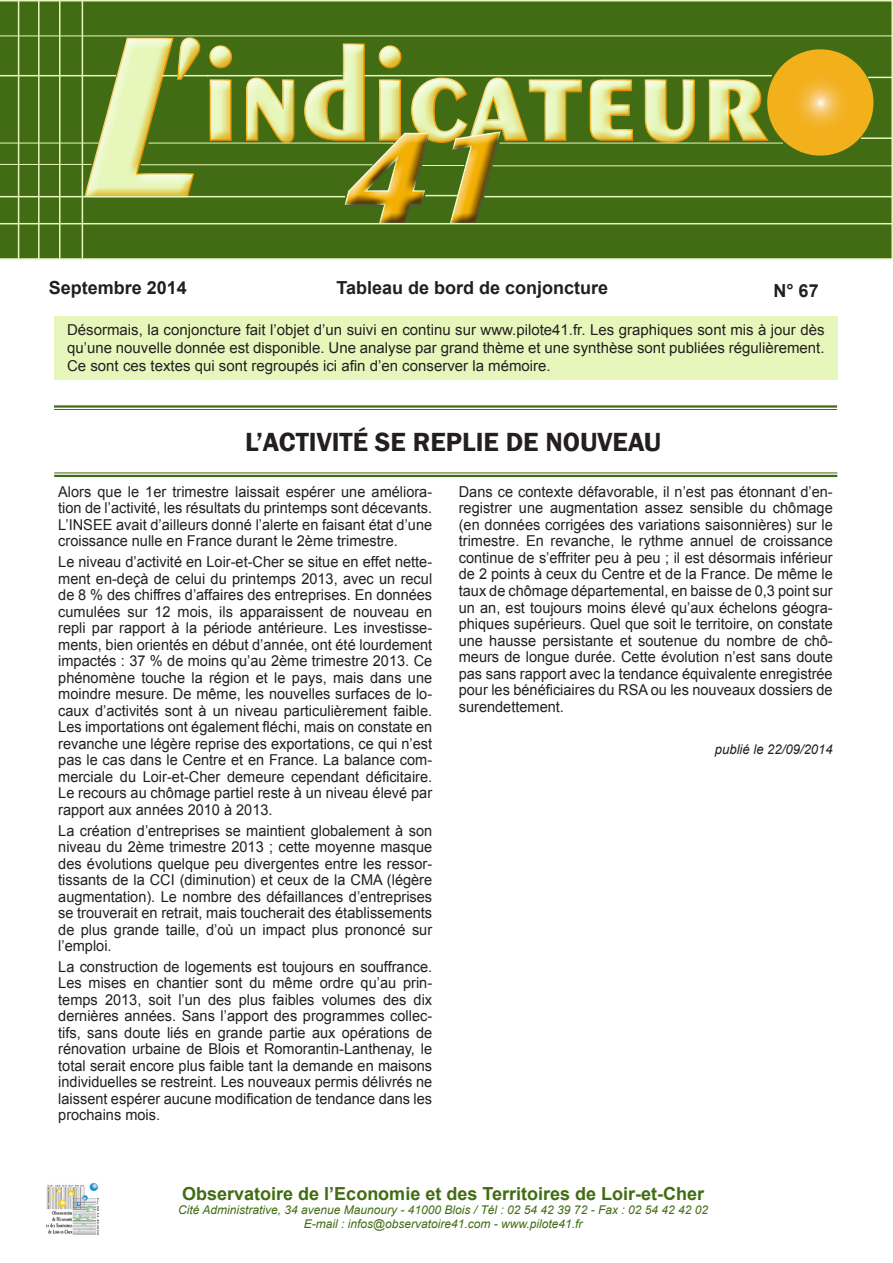
<style>
.page{position:relative;width:893px;height:1263px;background:#fff}
.page>*{position:absolute;margin:0;border:0;box-sizing:border-box;transform-origin:0 0}
.t1{font:700 135px "Exotic 350 BT";color:#e7f7bb}
.t2{font:italic 700 135px "Exotic 350 BT";color:#f3af02}
.t3{font:700 120px "Exotic 350 BT";color:#e7f7bb}
.t4{font:600 27px "Franklin Gothic";color:#231f20}
.t5{font:700 18px "Arial";color:#416c13}
.t6{font:700 18px "Arial";color:#231f20}
.t7{font:15px/16.5px "Arial";color:#231f20;text-align:justify}
.t8{font:italic 13.5px "Arial";color:#231f20}
.t9{font:italic 12px "Arial";color:#416c13}
</style>
<div class="page">
<svg style="left:0;top:0;width:893px;height:260px;background:#48711a"></svg>
<img style="left:47px;top:1183px;width:51px;height:51px">
<div style="left:198px;top:32px;width:578px;height:116px;background:#fff;opacity:.75"></div>
<div style="left:201px;top:37px;width:578px;height:117px;background:#f3af02;opacity:.75"></div>
<svg style="left:303px;top:42px;width:331px;height:184px;background:#59771a"></svg>
<div style="left:334px;top:120px;width:175px;height:111px;background:#fff;opacity:.75"></div>
<div style="left:336px;top:123px;width:176px;height:112px;background:#231f20;opacity:.75"></div>
<div style="left:74px;top:27px;width:129px;height:178px;background:#416c13"></div>
<div style="left:76px;top:31px;width:129px;height:177px;background:#f3af02;opacity:.75"></div>
<svg style="left:767px;top:49px;width:106px;height:107px;background:#f0b124"></svg>
<hr style="left:18px;top:0;width:1px;height:258px;background:#e7f7bb">
<hr style="left:38px;top:0;width:2px;height:260px;background:#e7f7bb">
<hr style="left:59px;top:0;width:1px;height:259px;background:#e7f7bb">
<hr style="left:82px;top:0;width:1px;height:258px;background:#e7f7bb">
<hr style="left:0;top:143px;width:99px;height:1px;background:#e7f7bb">
<hr style="left:148px;top:143px;width:246px;height:1px;background:#e7f7bb">
<hr style="left:500px;top:143px;width:283px;height:1px;background:#e7f7bb">
<hr style="left:0;top:223px;width:893px;height:1px;background:#e7f7bb">
<hr style="left:0;top:196px;width:345px;height:1px;background:#e7f7bb">
<hr style="left:425px;top:195px;width:32px;height:1px;background:#e7f7bb">
<hr style="left:484px;top:196px;width:409px;height:1px;background:#e7f7bb">
<hr style="left:0;top:75px;width:116px;height:1px;background:#e7f7bb">
<hr style="left:207px;top:75px;width:136px;height:1px;background:#e7f7bb">
<hr style="left:364px;top:75px;width:408px;height:1px;background:#e7f7bb">
<hr style="left:0;top:164px;width:92px;height:1px;background:#e7f7bb">
<hr style="left:141px;top:164px;width:231px;height:1px;background:#e7f7bb">
<hr style="left:422px;top:165px;width:42px;height:1px;background:#e7f7bb">
<hr style="left:493px;top:165px;width:400px;height:1px;background:#e7f7bb">
<svg style="left:83px;top:35px;width:151px;height:165px"></svg>
<div style="left:167px;top:26px;width:41px;height:61px;background:#fff;opacity:.75"></div>
<div style="left:168px;top:36px;width:43px;height:55px;background:#f3af02;opacity:.75"></div>
<svg style="left:868px;top:77px;width:25px;height:1px"></svg>
<hr style="left:861px;top:137px;width:32px;height:2px;background:#e7f7bb">
<hr style="left:0;top:36px;width:893px;height:1px;background:#e7f7bb">
<hr style="left:54px;top:405px;width:783px;height:3px;background:#416c13">
<hr style="left:54px;top:409px;width:783px;height:1px;background:#416c13">
<hr style="left:54px;top:473px;width:783px;height:1px;background:#416c13">
<hr style="left:54px;top:475px;width:783px;height:2px;background:#416c13">
<div style="left:54px;top:315px;width:783px;height:64px;background:#e7f7bb"></div>
<h2 class="t3" style="left:168px;top:7px;width:39px">’</h2>
<h1 class="t2" style="left:67px;top:97px;width:481px"><sup>L</sup> 41</h1>
<h1 class="t1" style="left:202px;top:14px;width:566px">indicateur</h1>
<p class="t6" style="left:49px;top:275px;width:140px">Septembre 2014</p>
<p class="t6" style="left:336px;top:275px;width:273px">Tableau de bord de conjoncture</p>
<p class="t6" style="left:773px;top:279px;width:47px">N° 67</p>
<p class="t7" style="left:67px;top:321px;width:759px;line-height:18px">Désormais, la conjoncture fait l’objet d’un suivi en continu sur www.pilote41.fr. Les graphiques sont mis à jour dès qu’une nouvelle donnée est disponible. Une analyse par grand thème et une synthèse sont publiées régulièrement.<br>Ce sont ces textes qui sont regroupés ici afin d’en conserver la mémoire.</p>
<p class="t4" style="left:245px;top:425px;width:418px">L’ACTIVITÉ SE REPLIE DE NOUVEAU</p>
<p class="t7" style="left:58px;top:484px;width:375px">Alors que le 1er trimestre laissait espérer une améliora&shy;tion de l’activité, les résultats du printemps sont décevants.<br>L’INSEE avait d’ailleurs donné l’alerte en faisant état d’une croissance nulle en France durant le 2ème trimestre.</p>
<p class="t7" style="left:58px;top:554px;width:375px">Le niveau d’activité en Loir-et-Cher se situe en effet nette&shy;ment en-deçà de celui du printemps 2013, avec un recul de 8 % des chiffres d’affaires des entreprises. En données cumulées sur 12 mois, ils apparaissent de nouveau en repli par rapport à la période antérieure. Les investisse&shy;ments, bien orientés en début d’année, ont été lourdement impactés : 37 % de moins qu’au 2ème trimestre 2013. Ce phénomène touche la région et le pays, mais dans une moindre mesure. De même, les nouvelles surfaces de lo&shy;caux d’activités sont à un niveau particulièrement faible.<br>Les importations ont également fléchi, mais on constate en revanche une légère reprise des exportations, ce qui n’est pas le cas dans le Centre et en France. La balance com&shy;merciale du Loir-et-Cher demeure cependant déficitaire.<br>Le recours au chômage partiel reste à un niveau élevé par rapport aux années 2010 à 2013.</p>
<p class="t7" style="left:58px;top:822px;width:375px">La création d’entreprises se maintient globalement à son niveau du 2ème trimestre 2013 ; cette moyenne masque des évolutions quelque peu divergentes entre les ressor&shy;tissants de la CCI (diminution) et ceux de la CMA (légère augmentation). Le nombre des défaillances d’entreprises se trouverait en retrait, mais toucherait des établissements de plus grande taille, d’où un impact plus prononcé sur l’emploi.</p>
<p class="t7" style="left:58px;top:958px;width:375px">La construction de logements est toujours en souffrance.<br>Les mises en chantier sont du même ordre qu’au prin&shy;temps 2013, soit l’un des plus faibles volumes des dix dernières années. Sans l’apport des programmes collec&shy;tifs, sans doute liés en grande partie aux opérations de rénovation urbaine de Blois et Romorantin-Lanthenay, le total serait encore plus faible tant la demande en maisons individuelles se restreint. Les nouveaux permis délivrés ne laissent espérer aucune modification de tendance dans les prochains mois.</p>
<p class="t7" style="left:459px;top:484px;width:376px">Dans ce contexte défavorable, il n’est pas étonnant d’en&shy;registrer une augmentation assez sensible du chômage (en données corrigées des variations saisonnières) sur le trimestre. En revanche, le rythme annuel de croissance continue de s’effriter peu à peu ; il est désormais inférieur de 2 points à ceux du Centre et de la France. De même le taux de chômage départemental, en baisse de 0,3 point sur un an, est toujours moins élevé qu’aux échelons géogra&shy;phiques supérieurs. Quel que soit le territoire, on constate une hausse persistante et soutenue du nombre de chô&shy;meurs de longue durée. Cette évolution n’est sans doute pas sans rapport avec la tendance équivalente enregistrée pour les bénéficiaires du RSA ou les nouveaux dossiers de surendettement.</p>
<p class="t8" style="left:715px;top:740px;width:119px">publié le 22/09/2014</p>
<p class="t5" style="left:182px;top:1181px;width:523px">Observatoire de l’Economie et des Territoires de Loir-et-Cher</p>
<p class="t9" style="left:178px;top:1202px;width:531px">Cité Administrative, 34 avenue Maunoury - 41000 Blois / Tél : 02 54 42 39 72 - Fax : 02 54 42 42 02</p>
<p class="t9" style="left:304px;top:1216px;width:280px">E-mail : infos@observatoire41.com - www.pilote41.fr</p>
</div>
